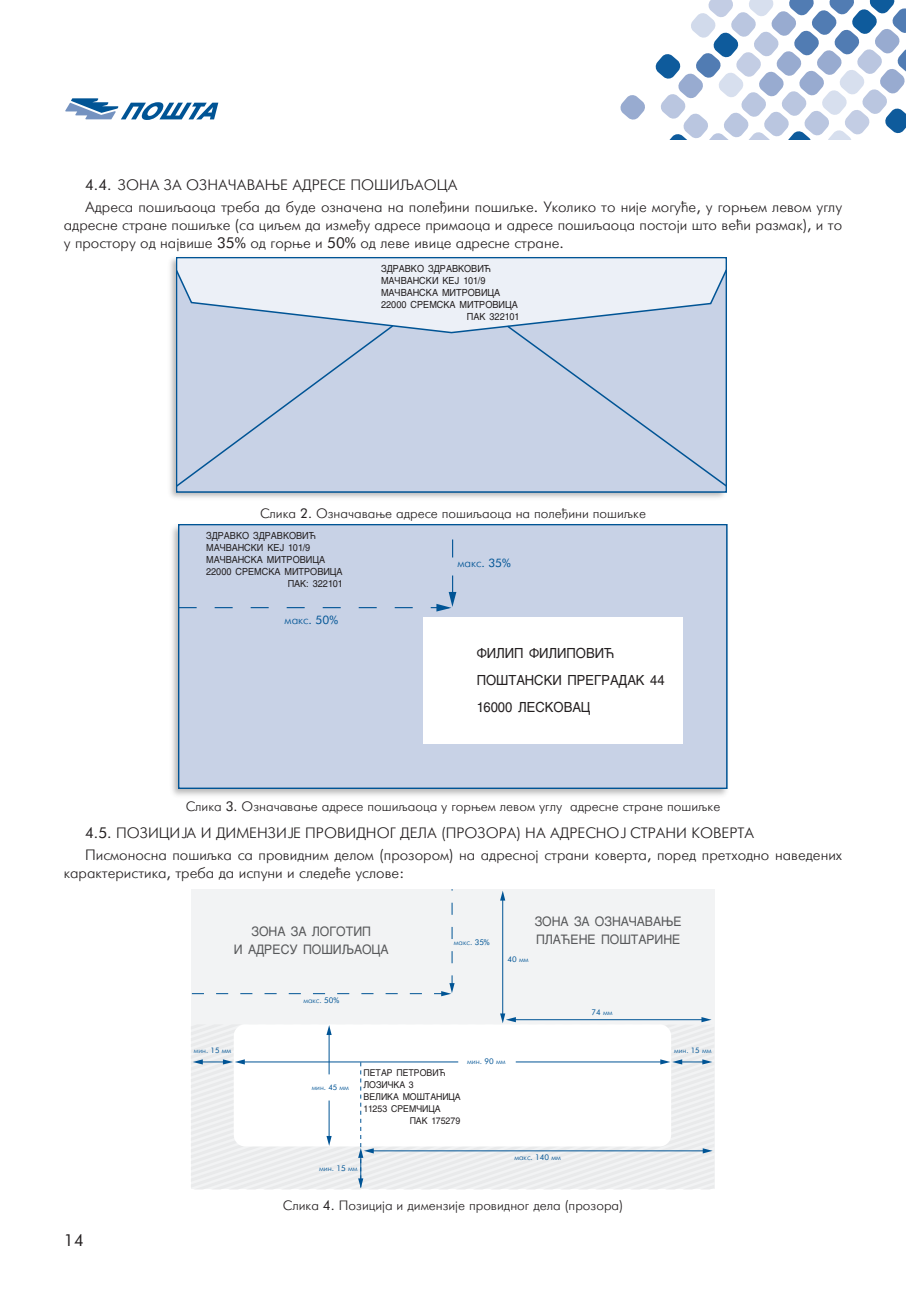
<style>
.page{position:relative;width:906px;height:1289px;background:#fff}
.page>*{position:absolute;margin:0;border:0;box-sizing:border-box;transform-origin:0 0}
.t1{font:16.5px "Futura Cirilica";color:#231f20}
.t2{font:15px/22.2px "Futura Cirilica";color:#231f20}
.t3{font:15px/27px "Cirilica Helvetika";color:#231f20}
.t4{font:14.1px/18.1px "Cirilica Helvetika";color:#57585a}
.t5{font:13.5px "Futura Cirilica";color:#231f20}
.t6{font:11.7px "Futura Cirilica";color:#005495}
.t7{font:10.5px "Cirilica Helvetika";color:#231f20}
.t8{font:10.05px "Cirilica Helvetika";color:#231f20}
.t9{font:7.8px "Futura Cirilica";color:#005495}
.t10{font:7.5px "Futura Cirilica";color:#005495}
.s1{font-size:7.8px}
</style>
<div class="page">
<svg style="left:620px;top:95px;width:25px;height:25px"></svg>
<svg style="left:655px;top:0;width:251px;height:140px"></svg>
<img style="left:172px;top:524px;width:556px;height:272px">
<img style="left:170px;top:257px;width:557px;height:241px">
<svg style="left:65px;top:98px;width:153px;height:22px"></svg>
<svg style="left:179px;top:260px;width:544px;height:228px;background:#ced7e9"></svg>
<div style="left:176px;top:257px;width:550px;height:235px;border:2px solid #005495"></div>
<div style="left:179px;top:524px;width:548px;height:264px;background:#c8d2e6"></div>
<div style="left:424px;top:617px;width:259px;height:126px;background:#fff"></div>
<svg style="left:179px;top:524px;width:277px;height:87px"></svg>
<div style="left:191px;top:889px;width:523px;height:299px;background:#f2f3f4"></div>
<svg style="left:191px;top:1062px;width:523px;height:127px"></svg>
<svg style="left:500px;top:891px;width:5px;height:9px"></svg>
<hr style="left:502px;top:898px;width:1px;height:118px;background:#005495">
<div style="left:234px;top:1024px;width:437px;height:122px;background:#fff;border-radius:11px"></div>
<svg style="left:500px;top:1013px;width:16px;height:10px"></svg>
<svg style="left:701px;top:1017px;width:10px;height:5px"></svg>
<hr style="left:513px;top:1019px;width:190px;height:1px;background:#005495">
<svg style="left:193px;top:1059px;width:52px;height:5px"></svg>
<hr style="left:242px;top:1061px;width:216px;height:1px;background:#005495">
<svg style="left:660px;top:1059px;width:52px;height:5px"></svg>
<hr style="left:516px;top:1061px;width:146px;height:1px;background:#005495">
<svg style="left:702px;top:1148px;width:10px;height:5px"></svg>
<hr style="left:372px;top:1150px;width:333px;height:1px;background:#005495">
<svg style="left:326px;top:1135px;width:6px;height:10px"></svg>
<hr style="left:329px;top:1100px;width:1px;height:38px;background:#005495">
<svg style="left:326px;top:1025px;width:6px;height:9px"></svg>
<hr style="left:329px;top:1032px;width:1px;height:42px;background:#005495">
<svg style="left:358px;top:1062px;width:16px;height:127px"></svg>
<svg style="left:191px;top:889px;width:263px;height:107px"></svg>
<p class="t2" style="left:85px;top:174px;width:758px">4.4. ZONA ZA OZNA^AVAWE ADRESE PO[IQAOCA<br>Adresa po{iqaoca treba da bude ozna~ena na pole|ini po{iqke. Ukoliko to nije mogu}e, u gorwem levom uglu</p>
<p class="t2" style="left:64px;top:216px;width:780px;line-height:18px">adresne strane po{iqke (sa ciqem da izme|u adrese primaoca i adrese po{iqaoca postoji {to ve}i razmak), i to u prostoru od najvi{e 35% od gorwe i 50% od leve ivice adresne strane.</p>
<p class="t7" style="left:381px;top:262px;width:111px">ZDRAVKO ZDRAVKOVI]</p>
<p class="t7" style="left:381px;top:274px;width:106px">MA^VANSKI KEJ 101/9</p>
<p class="t7" style="left:381px;top:286px;width:121px">MA^VANSKA MITROVICA</p>
<p class="t7" style="left:381px;top:298px;width:138px">22000 SREMSKA MITROVICA</p>
<p class="t7" style="left:467px;top:310px;width:54px">PAK 322101</p>
<p class="t5" style="left:260px;top:506px;width:387px">Slika 2. Ozna~avawe adrese po{iqaoca na pole|ini po{iqke</p>
<p class="t7" style="left:206px;top:529px;width:111px">ZDRAVKO ZDRAVKOVI]</p>
<p class="t7" style="left:206px;top:541px;width:106px">MA^VANSKI KEJ 101/9</p>
<p class="t7" style="left:206px;top:553px;width:120px">MA^VANSKA MITROVICA</p>
<p class="t7" style="left:206px;top:565px;width:138px">22000 SREMSKA MITROVICA</p>
<p class="t7" style="left:288px;top:577px;width:56px">PAK: 322101</p>
<p class="t6" style="left:285px;top:613px;width:55px">maks. 50%</p>
<p class="t6" style="left:457px;top:556px;width:55px">maks. 35%</p>
<p class="t3" style="left:477px;top:639px;width:189px">FILIP FILIPOVI]<br>PO[TANSKI PREGRADAK 44<br>16000 LESKOVAC</p>
<p class="t5" style="left:186px;top:798px;width:536px">Slika 3. Ozna~avawe adrese po{iqaoca u gorwem levom uglu adresne strane po{iqke</p>
<p class="t2" style="left:85px;top:821px;width:758px">4.5. POZICIJA I DIMENZIJE PROVIDNOG DELA (PROZORA) NA ADRESNOJ STRANI KOVERTA<br>Pismonosna po{iqka sa providnim delom (prozorom) na adresnoj strani koverta, pored prethodno navedenih</p>
<p class="t2" style="left:64px;top:861px;width:342px">karakteristika, treba da ispuni i slede}e uslove:</p>
<p class="t4" style="left:234px;top:922px;width:156px;text-align:center">ZONA ZA LOGOTIP<br>I ADRESU PO[IQAOCA</p>
<p class="t9" style="left:303px;top:995px;width:37px">maks. 50%</p>
<p class="t9" style="left:454px;top:938px;width:37px">maks. 35%</p>
<p class="t4" style="left:535px;top:912px;width:148px">ZONA ZA OZNA^AVAWE<br>PLA]ENE PO[TARINE</p>
<p class="t9" style="left:507px;top:954px;width:23px">40 mm</p>
<p class="t9" style="left:591px;top:1007px;width:23px">74 mm</p>
<p class="t10" style="left:194px;top:1046px;width:39px">min. 15 <span class="s1">mm</span></p>
<p class="t10" style="left:674px;top:1046px;width:39px">min. 15 <span class="s1">mm</span></p>
<p class="t10" style="left:312px;top:1083px;width:39px">min. 45 <span class="s1">mm</span></p>
<p class="t9" style="left:467px;top:1056px;width:40px">min. 90 mm</p>
<p class="t8" style="left:363px;top:1066px;width:83px">PETAR PETROVI]</p>
<p class="t8" style="left:363px;top:1078px;width:52px">LOZI^KA 3</p>
<p class="t8" style="left:363px;top:1090px;width:99px">VELIKA MO[TANICA</p>
<p class="t8" style="left:363px;top:1102px;width:78px">11253 SREM^ICA</p>
<p class="t8" style="left:410px;top:1114px;width:52px">PAK 175279</p>
<p class="t9" style="left:319px;top:1163px;width:40px">min. 15 mm</p>
<p class="t9" style="left:514px;top:1153px;width:48px">maks. 140 mm</p>
<p class="t1" style="left:64px;top:1230px;width:22px">14</p>
<p class="t5" style="left:283px;top:1196px;width:341px">Slika 4. Pozicija i dimenzije providnog dela (prozora)</p>
</div>
